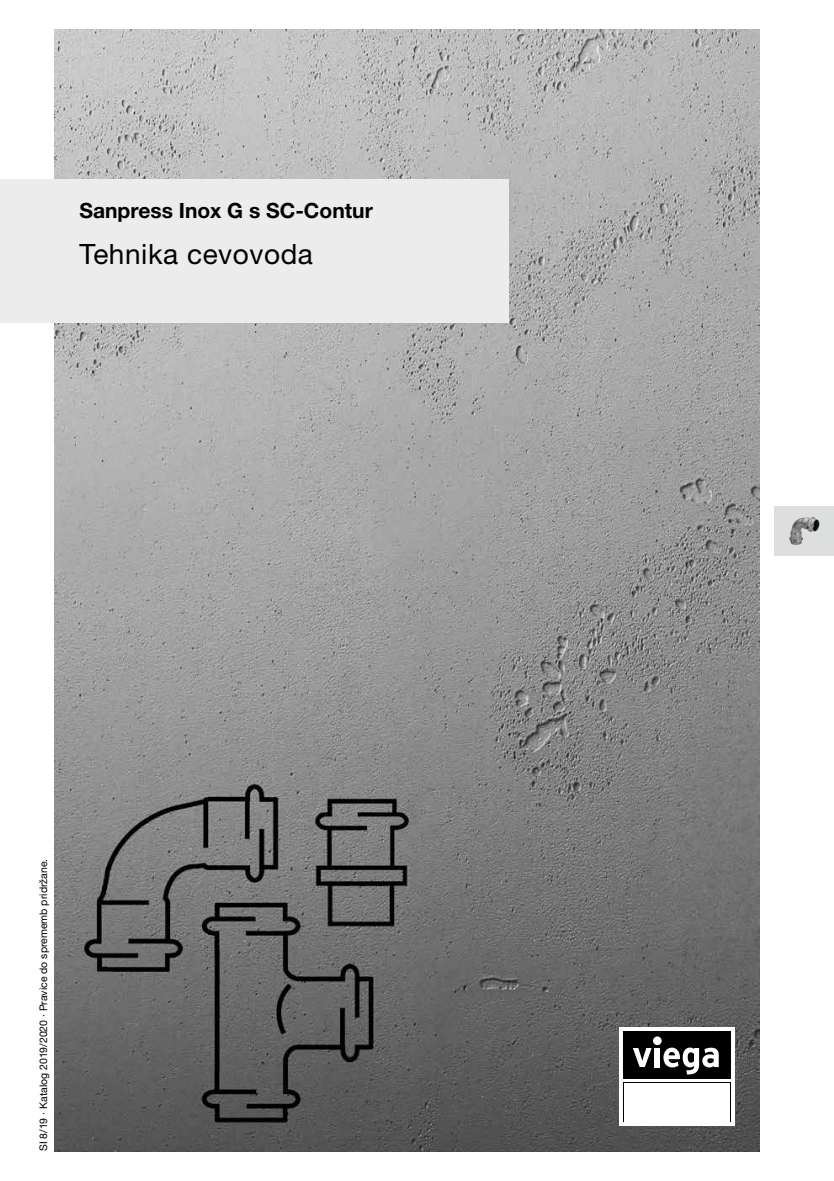
<style>
.page{position:relative;width:834px;height:1181px;background:#fff}
.page>*{position:absolute;margin:0;border:0;box-sizing:border-box;transform-origin:0 0}
.t1{font:28px "M Ying Hei PR Cfor Viega W4";letter-spacing:.02em;color:#000}
.t2{font:21px "M Ying Hei PR Cfor Viega W7";color:#000}
.t3{font:10.5px "M Ying Hei PR Cfor Viega W4";color:#000}
</style>
<div class="page">
<img style="left:55px;top:30px;width:704px;height:1121px">
<div style="left:0;top:179px;width:508px;height:143px;background:#ececed"></div>
<div style="left:619px;top:1027px;width:115px;height:99px;background:#fff"></div>
<div style="left:623px;top:1031px;width:107px;height:47px;background:#000"></div>
<svg style="left:633px;top:1048px;width:18px;height:19px"></svg>
<div style="left:654px;top:1048px;width:5px;height:19px;background:#fff"></div>
<div style="left:653px;top:1036px;width:8px;height:9px;background:#fff;border-radius:50%"></div>
<svg style="left:663px;top:1047px;width:55px;height:27px"></svg>
<svg style="left:623px;top:1082px;width:107px;height:40px"></svg>
<div style="left:624px;top:1083px;width:105px;height:38px;background:#fff"></div>
<div style="left:774px;top:506px;width:59px;height:50px;background:#dddede"></div>
<img style="left:789px;top:517px;width:30px;height:28px">
<h2 class="t2" style="left:79px;top:198px;width:295px">-Sanpress -Inox -G s -SC-Contur</h2>
<h1 class="t1" style="left:79px;top:237px;width:235px">Tehnika cevovoda</h1>
<p class="t3" style="left:37px;top:1151px;width:294px;rotate:-90deg">SI 8/19 · Katalog 2019/2020 · Pravice do sprememb pridržane.</p>
</div>
